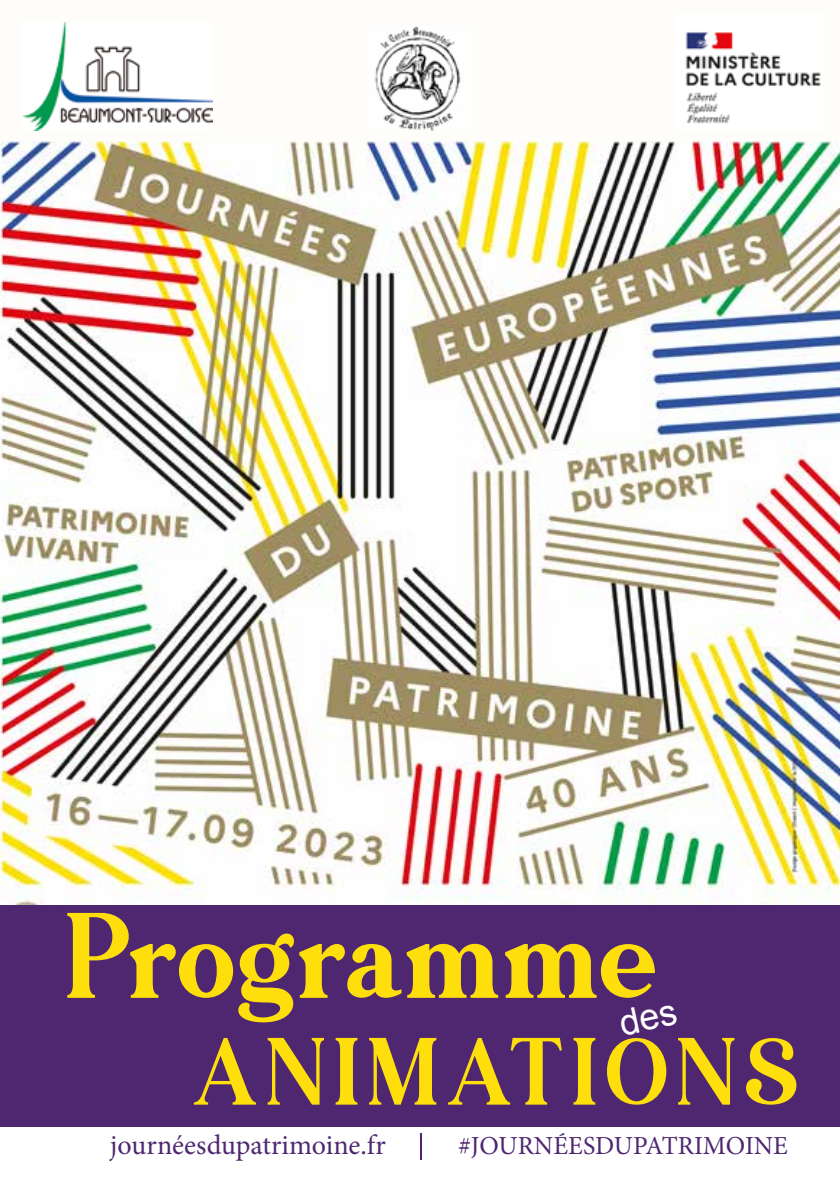
<style>
.page{position:relative;width:840px;height:1191px;background:#fff}
.page>*{position:absolute;margin:0;border:0;box-sizing:border-box;transform-origin:0 0}
.t1{font:112px "Rachel Brown";letter-spacing:.02em;color:#fedf0c}
.t2{font:88px "Rachel Brown";letter-spacing:.1em;color:#fedf0c}
.t3{font:28px "Minion Pro";color:#4f2771}
.t4{font:26px "Minion Pro";color:#4f2771}
</style>
<div class="page">
<div style="left:0;top:0;width:839px;height:164px;background:#fffdf9"></div>
<img style="left:0;top:142px;width:839px;height:763px">
<div style="left:0;top:905px;width:839px;height:221px;background:#4f2771"></div>
<svg style="left:420px;top:1133px;width:1px;height:26px"></svg>
<img style="left:374px;top:27px;width:87px;height:104px">
<img style="left:23px;top:23px;width:190px;height:108px">
<img style="left:685px;top:32px;width:136px;height:92px">
<h1 class="t1" style="left:65px;top:889px;width:592px">Programme</h1>
<h2 class="t2" style="left:192px;top:1019px;width:606px">ANIMATIONS</h2>
<p class="t3" style="left:110px;top:1126px;width:277px">journéesdupatrimoine.fr</p>
<p class="t4" style="left:458px;top:1128px;width:331px">#JOURNÉESDUPATRIMOINE</p>
</div>
